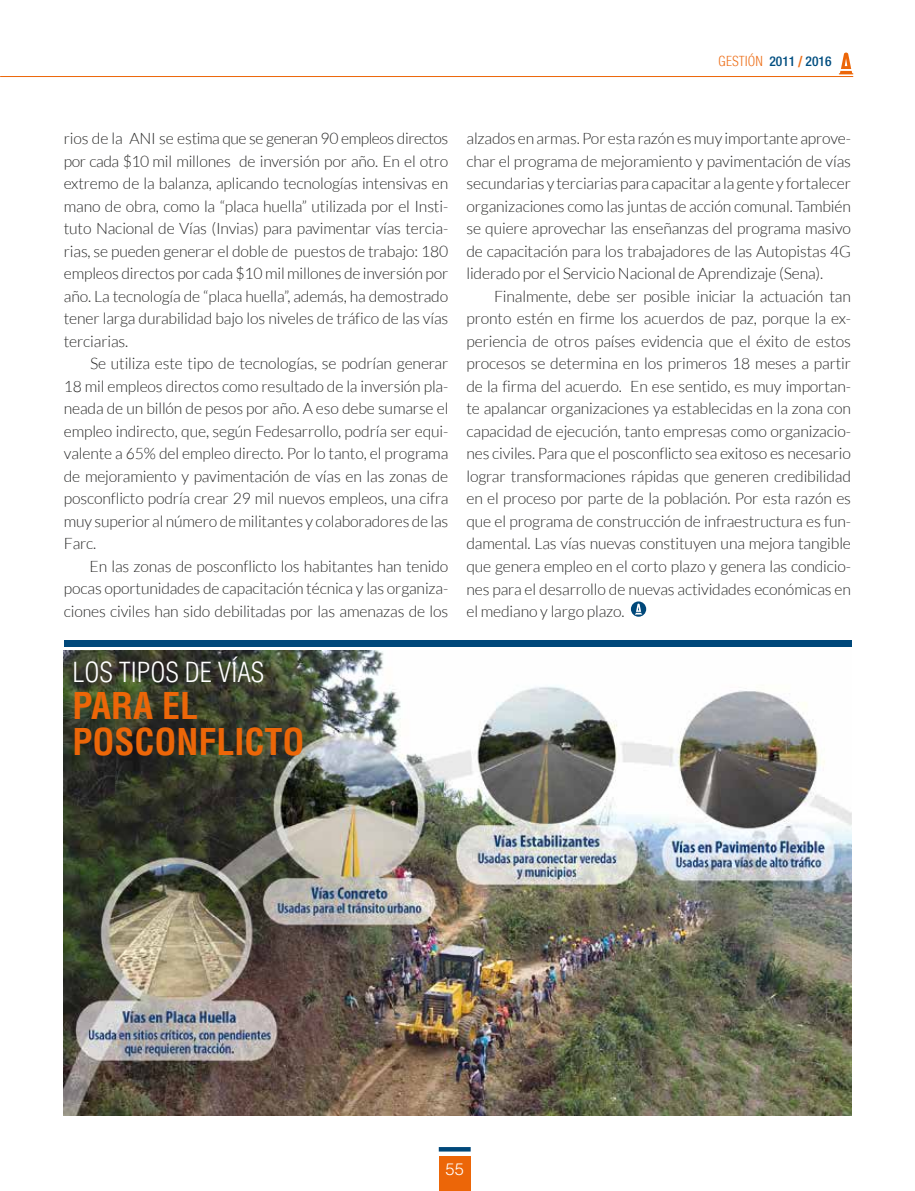
<style>
.page{position:relative;width:915px;height:1191px;background:#fff}
.page>*{position:absolute;margin:0;border:0;box-sizing:border-box;transform-origin:0 0}
.t1{font:700 condensed 36px/35.8px "Helvetica LT Std";color:#ec6608}
.t2{font:300 condensed 27px "Helvetica LT Std";color:#fff}
.t3{font:300 16.5px "Helvetica LT Std";color:#fff}
.t4{font:300 15.75px/22.5px "Lato";letter-spacing:-.01em;color:#282827;text-align:justify}
.t5{font:500 condensed 13.5px "Helvetica Neue LT Std";color:#004e80}
.s1{font-family:"Helvetica LT";font-weight:300;color:#ed6f19}
.s2{font-family:"Helvetica LT Std";font-weight:900;color:#ed6f19}
</style>
<div class="page">
<div style="left:64px;top:640px;width:786px;height:6px;background:#00487a"></div>
<img style="left:64px;top:650px;width:786px;height:465px">
<svg style="left:630px;top:601px;width:16px;height:15px"></svg>
<svg style="left:634px;top:603px;width:8px;height:11px"></svg>
<div style="left:438px;top:1156px;width:32px;height:35px;background:#ec6608"></div>
<svg style="left:438px;top:1147px;width:32px;height:4px"></svg>
<svg style="left:838px;top:53px;width:14px;height:21px"></svg>
<hr style="left:1px;top:76px;width:851px;height:1px;background:#ec6608">
<p class="t5" style="left:718px;top:53px;width:114px"><span class="s1">GESTIÓN</span> 2011 <span class="s2">/</span> 2016</p>
<p class="t4" style="left:64px;top:127px;width:386px">rios de la ANI se estima que se generan 90 empleos directos por cada $10 mil millones de inversión por año. En el otro extremo de la balanza, aplicando tecnologías intensivas en mano de obra, como la “placa huella” utilizada por el Insti&shy;tuto Nacional de Vías (Invias) para pavimentar vías tercia&shy;rias, se pueden generar el doble de puestos de trabajo: 180 empleos directos por cada $10 mil millones de inversión por año. La tecnología de “placa huella”, además, ha demostrado tener larga durabilidad bajo los niveles de tráfico de las vías terciarias.</p>
<p class="t4" style="left:64px;top:352px;width:386px;text-indent:26px">Se utiliza este tipo de tecnologías, se podrían generar 18 mil empleos directos como resultado de la inversión pla&shy;neada de un billón de pesos por año. A eso debe sumarse el empleo indirecto, que, según Fedesarrollo, podría ser equi&shy;valente a 65% del empleo directo. Por lo tanto, el programa de mejoramiento y pavimentación de vías en las zonas de posconflicto podría crear 29 mil nuevos empleos, una cifra muy superior al número de militantes y colaboradores de las Farc.</p>
<p class="t4" style="left:64px;top:555px;width:386px;text-indent:26px">En las zonas de posconflicto los habitantes han tenido pocas oportunidades de capacitación técnica y las organiza&shy;ciones civiles han sido debilitadas por las amenazas de los</p>
<h2 class="t2" style="left:72px;top:655px;width:193px">LOS TIPOS DE VÍAS</h2>
<h1 class="t1" style="left:72px;top:688px;width:234px">PARA EL<br>POSCONFLICTO</h1>
<p class="t4" style="left:466px;top:127px;width:386px">alzados en armas. Por esta razón es muy importante aprove&shy;char el programa de mejoramiento y pavimentación de vías secundarias y terciarias para capacitar a la gente y fortalecer organizaciones como las juntas de acción comunal. También se quiere aprovechar las enseñanzas del programa masivo de capacitación para los trabajadores de las Autopistas 4G liderado por el Servicio Nacional de Aprendizaje (Sena).</p>
<p class="t4" style="left:466px;top:285px;width:386px;text-indent:28px">Finalmente, debe ser posible iniciar la actuación tan pronto estén en firme los acuerdos de paz, porque la ex&shy;periencia de otros países evidencia que el éxito de estos procesos se determina en los primeros 18 meses a partir de la firma del acuerdo. En ese sentido, es muy importan&shy;te apalancar organizaciones ya establecidas en la zona con capacidad de ejecución, tanto empresas como organizacio&shy;nes civiles. Para que el posconflicto sea exitoso es necesario lograr transformaciones rápidas que generen credibilidad en el proceso por parte de la población. Por esta razón es que el programa de construcción de infraestructura es fun&shy;damental. Las vías nuevas constituyen una mejora tangible que genera empleo en el corto plazo y genera las condicio&shy;nes para el desarrollo de nuevas actividades económicas en el mediano y largo plazo.</p>
<p class="t3" style="left:445px;top:1159px;width:20px">55</p>
</div>
